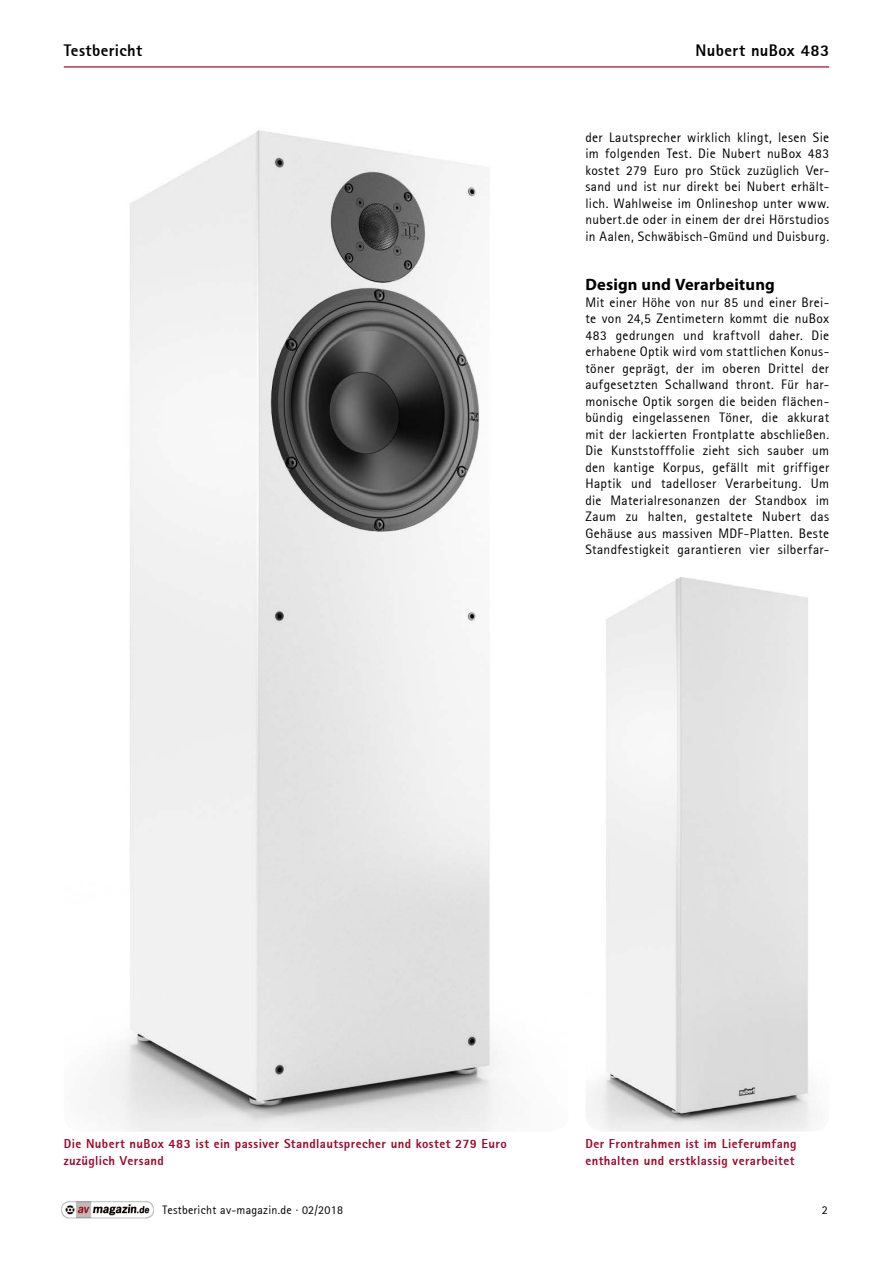
<style>
.page{position:relative;width:893px;height:1263px;background:#fff}
.page>*{position:absolute;margin:0;border:0;box-sizing:border-box;transform-origin:0 0}
.Sky_x{font:800 16.5px "Rotis Sans Serif";letter-spacing:.02em;color:#000}
.Subheads_x{font:700 16.5px "Myriad Pro";letter-spacing:.01em;color:#000}
.Brot_ohne_Einzug_x{font:13.5px/16.5px "Rotis Sans Serif";letter-spacing:.025em;color:#000;text-align:justify}
.BUs_x{font:800 12.75px/16.5px "Rotis Sans Serif";letter-spacing:.03em;color:#9e062a}
._8pt_x{font:12px "Rotis Sans Serif";letter-spacing:.02em;color:#000}
</style>
<div class="page">
<img style="left:97px;top:130px;width:401px;height:1002px">
<img style="left:587px;top:577px;width:225px;height:555px">
<hr style="left:64px;top:66px;width:765px;height:2px;background:#9e062a">
<img style="left:61px;top:1201px;width:93px;height:18px">
<p class="Sky_x" style="left:64px;top:40px;width:80px">Testbericht</p>
<p class="Sky_x" style="left:696px;top:40px;width:135px">Nubert nuBox 483</p>
<p class="Brot_ohne_Einzug_x" style="left:585px;top:129px;width:245px">der Lautsprecher wirklich klingt, lesen Sie im folgenden Test. Die Nubert nuBox 483 kostet 279 Euro pro Stück zuzüglich Ver&shy;sand und ist nur direkt bei Nubert erhält&shy;lich. Wahlweise im Onlineshop unter www. nubert.de oder in einem der drei Hörstudios in Aalen, Schwäbisch-Gmünd und Duisburg.</p>
<p class="Subheads_x" style="left:585px;top:275px;width:191px">Design und Verarbeitung</p>
<p class="Brot_ohne_Einzug_x" style="left:585px;top:294px;width:245px">Mit einer Höhe von nur 85 und einer Brei&shy;te von 24,5 Zentimetern kommt die nuBox 483 gedrungen und kraftvoll daher. Die erhabene Optik wird vom stattlichen Konus&shy;töner geprägt, der im oberen Drittel der aufgesetzten Schallwand thront. Für har&shy;monische Optik sorgen die beiden flächen&shy;bündig eingelassenen Töner, die akkurat mit der lackierten Frontplatte abschließen.<br>Die Kunststofffolie zieht sich sauber um den kantige Korpus, gefällt mit griffiger Haptik und tadelloser Verarbeitung. Um die Materialresonanzen der Standbox im Zaum zu halten, gestaltete Nubert das Gehäuse aus massiven MDF-Platten. Beste Standfestigkeit garantieren vier silberfar-</p>
<p class="BUs_x" style="left:64px;top:1135px;width:444px">Die Nubert nuBox 483 ist ein passiver Standlautsprecher und kostet 279 Euro zuzüglich Versand</p>
<p class="BUs_x" style="left:585px;top:1135px;width:213px">Der Frontrahmen ist im Lieferumfang enthalten und erstklassig verarbeitet</p>
<p class="_8pt_x" style="left:162px;top:1203px;width:182px">Testbericht av-magazin.de · 02/2018</p>
<p class="_8pt_x" style="left:822px;top:1203px;width:7px">2</p>
</div>
